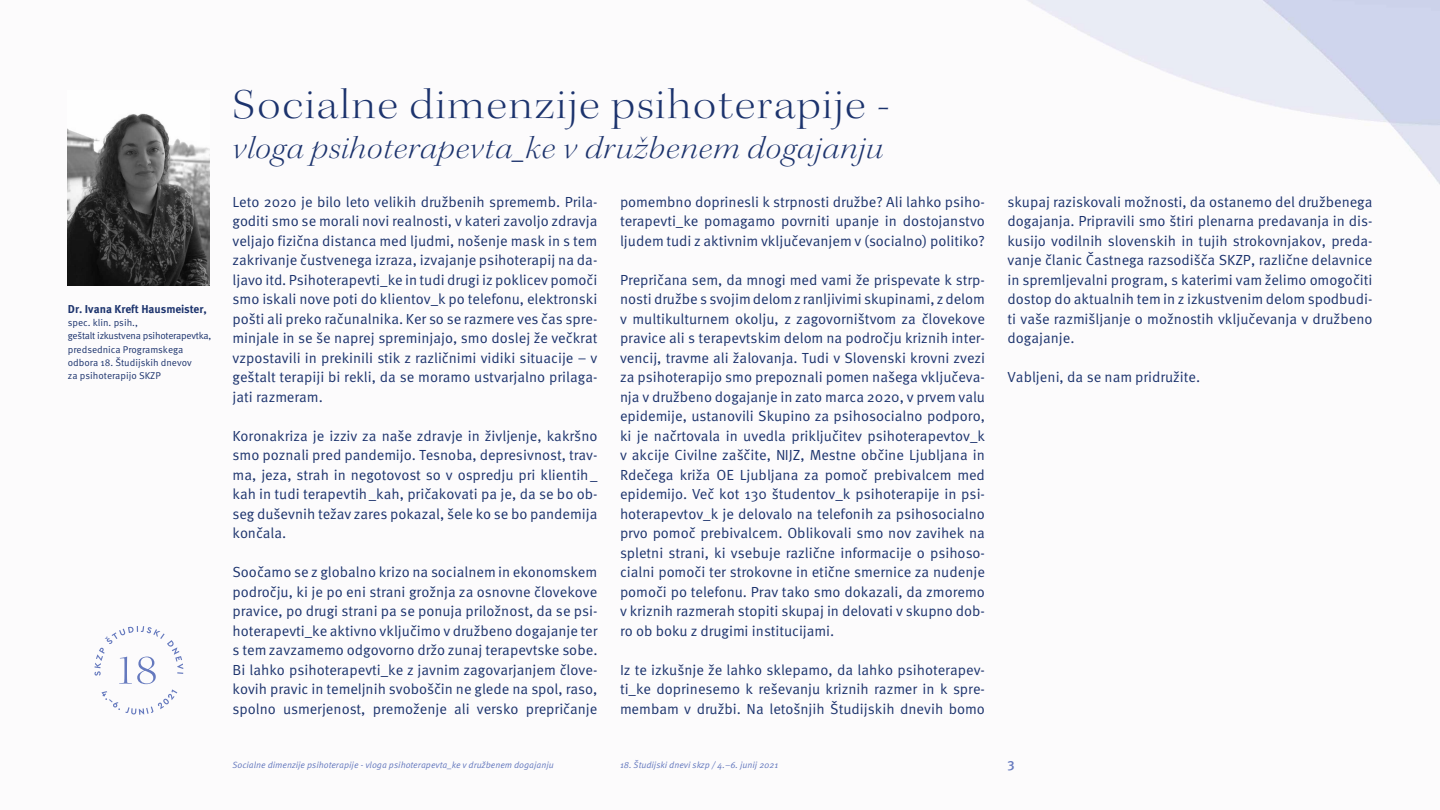
<style>
.page{position:relative;width:1440px;height:810px;background:#fcfbfc}
.page>*{position:absolute;margin:0;border:0;box-sizing:border-box;transform-origin:0 0}
.t1{font:42px "Kepler Std Light Ext Disp";letter-spacing:.04em;color:#1c336d}
.t2{font:31.12px "Kepler Std Light Ext It Disp";letter-spacing:.03em;color:#1c336d}
.t3{font:14.62px/19.5px "FF Meta Pro";color:#1c336d;text-align:justify}
.t4{font:500 13.5px "FF Meta Pro";color:#6579be}
.t5{font:700 11.4px "FF Meta Pro";color:#1c336d}
.t6{font:9.82px/13.1px "FF Meta Pro";color:#1c336d}
.t7{font:italic 9px "FF Meta Pro";color:#6579be}
.s1{font-size:23.33px}
</style>
<div class="page">
<img style="left:1028px;top:0;width:412px;height:184px">
<svg style="left:94px;top:626px;width:89px;height:89px"></svg>
<img style="left:68px;top:113px;width:142px;height:173px">
<p class="t5" style="left:68px;top:300px;width:140px">Dr. Ivana Kreft Hausmeister,</p>
<p class="t6" style="left:68px;top:316px;width:145px">spec. klin. psih.,<br>geštalt izkustvena psihoterapevtka, predsednica Programskega odbora 18. Študijskih dnevov<br>za psihoterapijo SKZP</p>
<h1 class="t1" style="left:232px;top:80px;width:659px">Socialne dimenzije psihoterapije -</h1>
<h2 class="t2" style="left:232px;top:130px;width:652px">vloga psihoterapevta<span class="s1">_</span>ke v družbenem dogajanju</h2>
<p class="t3" style="left:232px;top:191px;width:367px">Leto 2020 je bilo leto velikih družbenih sprememb. Prila&shy;goditi smo se morali novi realnosti, v kateri zavoljo zdravja veljajo fizična distanca med ljudmi, nošenje mask in s tem zakrivanje čustvenega izraza, izvajanje psihoterapij na da&shy;ljavo itd. Psihoterapevti_ke in tudi drugi iz poklicev pomoči smo iskali nove poti do klientov_k po telefonu, elektronski pošti ali preko računalnika. Ker so se razmere ves čas spre&shy;minjale in se še naprej spreminjajo, smo doslej že večkrat vzpostavili in prekinili stik z različnimi vidiki situacije – v geštalt terapiji bi rekli, da se moramo ustvarjalno prilaga&shy;jati razmeram.</p>
<p class="t3" style="left:232px;top:425px;width:367px">Koronakriza je izziv za naše zdravje in življenje, kakršno smo poznali pred pandemijo. Tesnoba, depresivnost, trav&shy;ma, jeza, strah in negotovost so v ospredju pri klientih_ kah in tudi terapevtih_kah, pričakovati pa je, da se bo ob&shy;seg duševnih težav zares pokazal, šele ko se bo pandemija končala.</p>
<p class="t3" style="left:232px;top:562px;width:367px">Soočamo se z globalno krizo na socialnem in ekonomskem področju, ki je po eni strani grožnja za osnovne človekove pravice, po drugi strani pa se ponuja priložnost, da se psi&shy;hoterapevti_ke aktivno vključimo v družbeno dogajanje ter s tem zavzamemo odgovorno držo zunaj terapevtske sobe.<br>Bi lahko psihoterapevti_ke z javnim zagovarjanjem člove&shy;kovih pravic in temeljnih svoboščin ne glede na spol, raso, spolno usmerjenost, premoženje ali versko prepričanje</p>
<p class="t3" style="left:620px;top:191px;width:367px">pomembno doprinesli k strpnosti družbe? Ali lahko psiho&shy;terapevti_ke pomagamo povrniti upanje in dostojanstvo ljudem tudi z aktivnim vključevanjem v (socialno) politiko?</p>
<p class="t3" style="left:620px;top:269px;width:367px">Prepričana sem, da mnogi med vami že prispevate k strp&shy;nosti družbe s svojim delom z ranljivimi skupinami, z delom v multikulturnem okolju, z zagovorništvom za človekove pravice ali s terapevtskim delom na področju kriznih inter&shy;vencij, travme ali žalovanja. Tudi v Slovenski krovni zvezi za psihoterapijo smo prepoznali pomen našega vključeva&shy;nja v družbeno dogajanje in zato marca 2020, v prvem valu epidemije, ustanovili Skupino za psihosocialno podporo, ki je načrtovala in uvedla priključitev psihoterapevtov_k v akcije Civilne zaščite, NIJZ, Mestne občine Ljubljana in Rdečega križa OE Ljubljana za pomoč prebivalcem med epidemijo. Več kot 130 študentov_k psihoterapije in psi&shy;hoterapevtov_k je delovalo na telefonih za psihosocialno prvo pomoč prebivalcem. Oblikovali smo nov zavihek na spletni strani, ki vsebuje različne informacije o psihoso&shy;cialni pomoči ter strokovne in etične smernice za nudenje pomoči po telefonu. Prav tako smo dokazali, da zmoremo v kriznih razmerah stopiti skupaj in delovati v skupno dob&shy;ro ob boku z drugimi institucijami.</p>
<p class="t3" style="left:620px;top:659px;width:367px">Iz te izkušnje že lahko sklepamo, da lahko psihoterapev&shy;ti_ke doprinesemo k reševanju kriznih razmer in k spre&shy;membam v družbi. Na letošnjih Študijskih dnevih bomo</p>
<p class="t3" style="left:1008px;top:191px;width:367px">skupaj raziskovali možnosti, da ostanemo del družbenega dogajanja. Pripravili smo štiri plenarna predavanja in dis&shy;kusijo vodilnih slovenskih in tujih strokovnjakov, preda&shy;vanje članic Častnega razsodišča SKZP, različne delavnice in spremljevalni program, s katerimi vam želimo omogočiti dostop do aktualnih tem in z izkustvenim delom spodbudi&shy;ti vaše razmišljanje o možnostih vključevanja v družbeno dogajanje.</p>
<p class="t3" style="left:1008px;top:367px;width:194px">Vabljeni, da se nam pridružite.</p>
<p class="t7" style="left:232px;top:758px;width:323px">Socialne dimenzije psihoterapije - vloga psihoterapevta_ke v družbenem dogajanju</p>
<p class="t7" style="left:620px;top:758px;width:160px">18. Študijski dnevi skzp / 4.–6. junij 2021</p>
<p class="t4" style="left:1007px;top:753px;width:9px">3</p>
</div>
